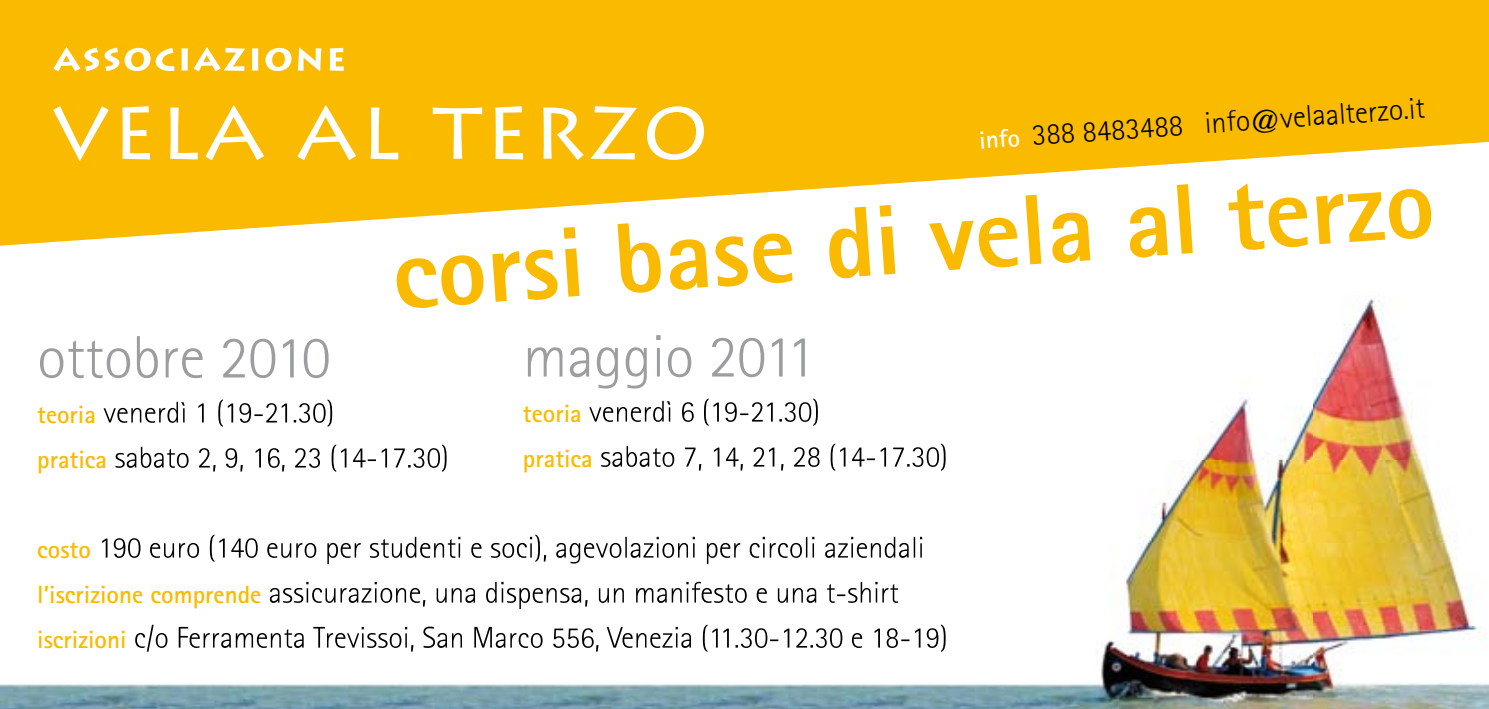
<style>
.page{position:relative;width:1489px;height:709px;background:#fff}
.page>*{position:absolute;margin:0;border:0;box-sizing:border-box;transform-origin:0 0}
.t1{font:800 100px "Rotis Sans Serif Std";color:#faba00}
.t2{font:300 30px "Rotis Sans Serif Std";color:#000}
.t3{font:700 25px/45px "Rotis Sans Serif Std";color:#faba00}
.s1{font-weight:700;font-size:25px;color:#fff}
</style>
<div class="page">
<img style="left:51px;top:296px;width:1376px;height:165px">
<img style="left:0;top:683px;width:263px;height:26px">
<img style="left:788px;top:461px;width:700px;height:248px">
<img style="left:263px;top:683px;width:525px;height:26px">
<img style="left:51px;top:450px;width:54px;height:11px">
<img style="left:523px;top:404px;width:57px;height:18px">
<img style="left:40px;top:336px;width:288px;height:42px">
<img style="left:96px;top:399px;width:236px;height:28px">
<img style="left:107px;top:444px;width:339px;height:28px">
<img style="left:102px;top:534px;width:820px;height:30px">
<img style="left:269px;top:582px;width:629px;height:27px">
<img style="left:135px;top:624px;width:810px;height:28px">
<svg style="left:0;top:0;width:1488px;height:246px;fill:#faba00"></svg>
<svg style="left:53px;top:105px;width:651px;height:56px"></svg>
<svg style="left:53px;top:47px;width:291px;height:24px"></svg>
<div style="left:1032px;top:97px;width:392px;height:52px;background:#faba00"></div>
<img style="left:528px;top:335px;width:287px;height:53px">
<img style="left:581px;top:398px;width:236px;height:28px">
<img style="left:593px;top:443px;width:352px;height:28px">
<p class="t3" style="left:37px;top:391px;width:71px">teoria pratica</p>
<p class="t3" style="left:37px;top:526px;width:226px">costo<br>l’iscrizione comprende iscrizioni</p>
<p class="t2" style="left:977px;top:121px;width:448px;rotate:-4deg"><span class="s1">info</span> 388 8483488 info@velaalterzo.it</p>
<h1 class="t1" style="left:388px;top:211px;width:1045px;rotate:-4deg">corsi base di vela al terzo</h1>
<p class="t3" style="left:523px;top:390px;width:71px">teoria pratica</p>
</div>
